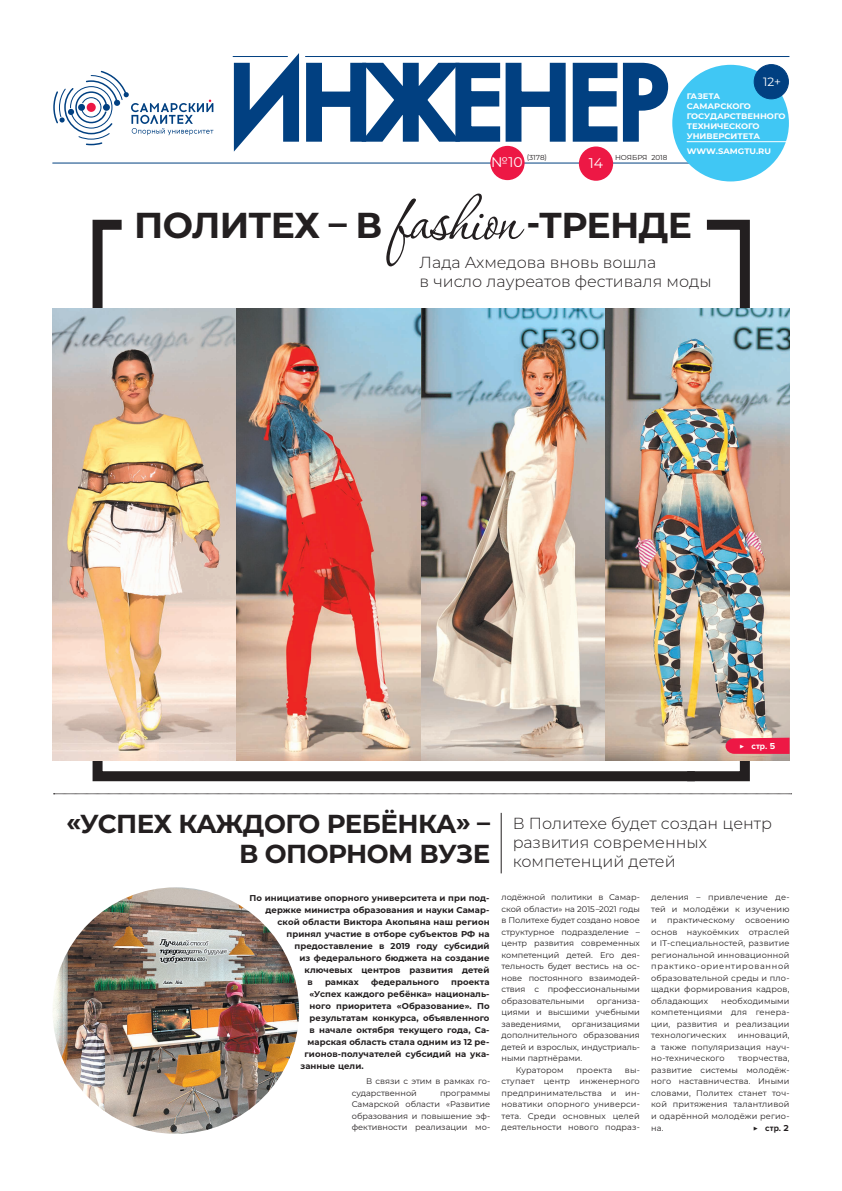
<style>
.page{position:relative;width:842px;height:1191px;background:#fff}
.page>*{position:absolute;margin:0;border:0;box-sizing:border-box;transform-origin:0 0}
.t1{font:700 36px "Montserrat";color:#231f20}
.t2{font:700 26px "Montserrat";letter-spacing:-.025em;color:#231f20}
.t3{font:300 16px/19px "Montserrat";color:#231f20}
.t4{font:14px "Montserrat";color:#fff}
.t5{font:12px "Montserrat";color:#fff}
.t6{font:700 9px "Proxima Nova";color:#fff}
.t7{font:700 9px "Proxima Nova";color:#231f20}
.t8{font:700 8.5px "Montserrat";letter-spacing:.01em;color:#231f20}
.t9{font:8.2px/11.5px "Montserrat";letter-spacing:.01em;color:#231f20;text-align:justify}
.t10{font:700 8px/10px "Montserrat";color:#fff;scale:1.05 1}
.t11{font:7.2px "Montserrat";color:#231f20}
.s1{font-family:"Corinthia";font-weight:400;font-size:76px}
.s2{font-family:"Montserrat";font-weight:400}
</style>
<div class="page">
<hr style="left:53px;top:163px;width:677px;height:1px;background:#014081">
<div style="left:579px;top:146px;width:34px;height:35px;background:#ed1845;border-radius:50%"></div>
<div style="left:490px;top:146px;width:35px;height:34px;background:#ed1845;border-radius:50%"></div>
<div style="left:672px;top:65px;width:117px;height:116px;background:#40c7f4;border-radius:50%"></div>
<div style="left:754px;top:65px;width:34px;height:34px;background:#014081;border-radius:50%"></div>
<div style="left:754px;top:64px;width:35px;height:35px;border:1px solid #014081;border-radius:50%"></div>
<svg style="left:53px;top:71px;width:160px;height:74px"></svg>
<hr style="left:305px;top:56px;width:484px;height:1px;background:#014081">
<svg style="left:232px;top:53px;width:442px;height:109px"></svg>
<hr style="left:687px;top:141px;width:102px;height:1px;background:#fff">
<svg style="left:88px;top:219px;width:589px;height:563px"></svg>
<svg style="left:677px;top:219px;width:78px;height:563px"></svg>
<img style="left:52px;top:309px;width:737px;height:451px">
<svg style="left:725px;top:737px;width:64px;height:17px"></svg>
<hr style="left:501px;top:813px;width:1px;height:60px;background:#231f20">
<img style="left:53px;top:887px;width:246px;height:246px;border-radius:123px">
<svg style="left:54px;top:793px;width:738px;height:1px"></svg>
<h3 class="t5" style="left:763px;top:73px;width:19px">12+</h3>
<h3 class="t4" style="left:491px;top:153px;width:33px">№10</h3>
<p class="t11" style="left:527px;top:153px;width:22px">(3178)</p>
<p class="t11" style="left:615px;top:153px;width:54px">ноября 2018</p>
<h3 class="t4" style="left:589px;top:153px;width:16px">14</h3>
<p class="t10" style="left:687px;top:91px;width:95px">ГАЗЕТА<br>САМАРСКОГО<br>ГОСУДАРСТВЕННОГО<br>ТЕХНИЧЕСКОГО<br>УНИВЕРСИТЕТА</p>
<p class="t10" style="left:687px;top:146px;width:82px">WWW.SAMGTU.RU</p>
<h1 class="t1" style="left:134px;top:199px;width:111px">Политех</h1>
<h1 class="t1" style="left:329px;top:199px;width:237px">– в <span class="s1">fashion</span> -тренде</h1>
<h3 class="t3" style="left:420px;top:253px;width:293px">Лада Ахмедова вновь вошла<br>в число лауреатов фестиваля моды</h3>
<p class="t6" style="left:739px;top:740px;width:38px"><span class="s2">▶</span> стр. 5</p>
<h2 class="t2" style="left:66px;top:805px;width:51px">«Успех</h2>
<h2 class="t2" style="left:179px;top:805px;width:85px">каждого</h2>
<h2 class="t2" style="left:327px;top:805px;width:91px">ребёнка</h2>
<h2 class="t2" style="left:456px;top:805px;width:36px">» –</h2>
<h2 class="t2" style="left:239px;top:835px;width:48px">в опорном</h2>
<h2 class="t2" style="left:420px;top:835px;width:18px">вузе</h2>
<p class="t8" style="left:249px;top:891px;width:241px">По инициативе опорного университета и при под-</p>
<p class="t8" style="left:265px;top:903px;width:226px">держке министра образования и науки Самар-</p>
<p class="t8" style="left:277px;top:915px;width:214px">ской области Виктора Акопьяна наш регион</p>
<p class="t8" style="left:286px;top:927px;width:204px">принял участие в отборе субъектов РФ на</p>
<p class="t8" style="left:294px;top:939px;width:197px">предоставление в 2019 году субсидий</p>
<p class="t8" style="left:299px;top:951px;width:192px">из федерального бюджета на создание</p>
<p class="t8" style="left:304px;top:963px;width:187px">ключевых центров развития детей</p>
<p class="t8" style="left:307px;top:975px;width:7px">в</p>
<p class="t8" style="left:325px;top:975px;width:35px">рамках</p>
<p class="t8" style="left:371px;top:975px;width:69px">федерального</p>
<p class="t8" style="left:451px;top:975px;width:40px">проекта</p>
<p class="t8" style="left:309px;top:987px;width:182px">«Успех каждого ребёнка» националь-</p>
<p class="t8" style="left:309px;top:999px;width:182px">ного приоритета «Образование». По</p>
<p class="t8" style="left:309px;top:1011px;width:182px">результатам конкурса, объявленного</p>
<p class="t8" style="left:309px;top:1023px;width:182px">в начале октября текущего года, Са-</p>
<p class="t8" style="left:307px;top:1035px;width:184px">марская область стала одним из 12 ре-</p>
<p class="t8" style="left:304px;top:1047px;width:186px">гионов-получателей субсидий на ука-</p>
<p class="t8" style="left:300px;top:1059px;width:65px">занные цели.</p>
<p class="t9" style="left:352px;top:1075px;width:140px;text-indent:14px">В связи с этим в рамках го&shy;сударственной</p>
<p class="t9" style="left:352px;top:1087px;width:140px;text-indent:88px">программы Самарской области «Развитие образования и повышение эф&shy;фективности реализации мо-</p>
<h3 class="t3" style="left:513px;top:813px;width:261px">В Политехе будет создан центр развития современных компетенций детей</h3>
<p class="t9" style="left:501px;top:891px;width:140px">лодёжной политики в Самар&shy;ской области» на 2015 –2021 годы в Политехе будет создано новое структурное подразделение – центр развития современных компетенций детей. Его дея&shy;тельность будет вестись на ос&shy;нове постоянного взаимодей&shy;ствия с профессиональными образовательными</p>
<p class="t9" style="left:501px;top:994px;width:140px;text-indent:95px">организа&shy;циями и высшими учебными заведениями,</p>
<p class="t9" style="left:572px;top:1017px;width:70px">организациями</p>
<p class="t9" style="left:501px;top:1029px;width:140px">дополнительного образования</p>
<p class="t9" style="left:501px;top:1040px;width:140px">детей и взрослых, индустриаль-</p>
<p class="t9" style="left:501px;top:1052px;width:82px">ными партнёрами.</p>
<p class="t9" style="left:516px;top:1063px;width:50px">Куратором</p>
<p class="t9" style="left:576px;top:1063px;width:37px">проекта</p>
<p class="t9" style="left:501px;top:1063px;width:140px;text-indent:123px">вы&shy;ступает центр инженерного предпринимательства и ин&shy;новатики опорного универси&shy;тета. Среди основных целей деятельности нового подраз-</p>
<p class="t9" style="left:651px;top:891px;width:140px">деления – привлечение де&shy;тей и молодёжи к изучению и</p>
<p class="t9" style="left:651px;top:914px;width:140px;text-indent:94px">освоению основ наукоёмких отраслей и IT-специальностей, развитие региональной инновационной практико-ориентированной образовательной среды и пло&shy;щадки формирования кадров, обладающих</p>
<p class="t9" style="left:667px;top:914px;width:69px">практическому</p>
<p class="t9" style="left:651px;top:994px;width:140px;text-indent:70px">необходимыми компетенциями для генера&shy;ции, развития и реализации технологических</p>
<p class="t9" style="left:651px;top:1029px;width:140px;text-indent:87px">инноваций, а также популяризация науч&shy;но-технического</p>
<p class="t9" style="left:651px;top:1052px;width:140px;text-indent:87px">творчества, развитие системы молодёж&shy;ного наставничества. Иными словами, Политех станет точ&shy;кой притяжения талантливой и одарённой молодёжи регио&shy;на.</p>
<p class="t7" style="left:753px;top:1122px;width:37px"><span class="s2">▶</span> стр. 2</p>
</div>
